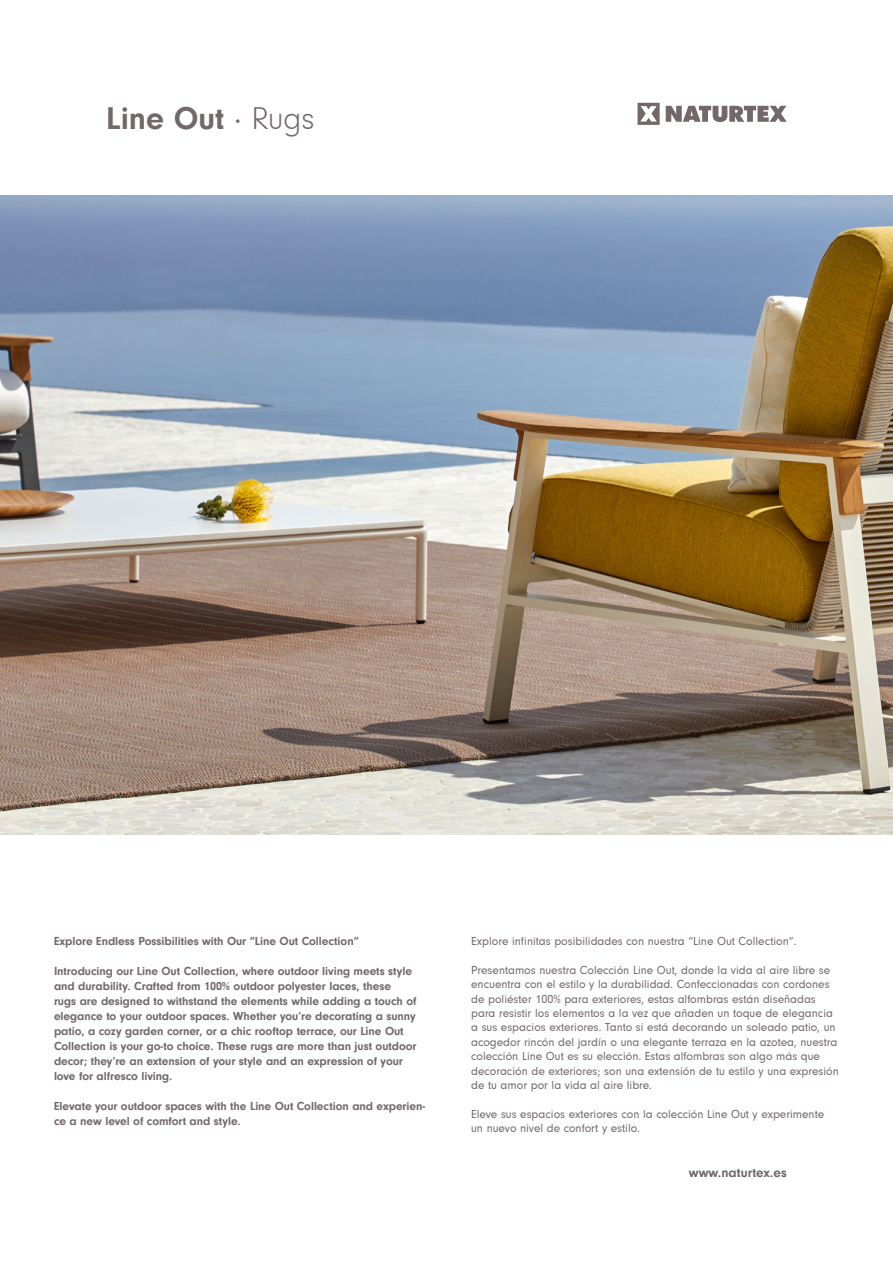
<style>
.page{position:relative;width:893px;height:1263px;background:#fff}
.page>*{position:absolute;margin:0;border:0;box-sizing:border-box;transform-origin:0 0}
.t1{font:700 32.4px "Neuzeit Gro";color:#736869}
.t2{font:700 13.5px "Neuzeit Gro";color:#736869}
.t3{font:12px/14.4px "Neuzeit Gro";color:#736869}
.t4{font:700 12px/15px "Neuzeit Gro";letter-spacing:-.005em;color:#736869}
.s1{font-weight:400}
.s2{font-weight:300}
</style>
<div class="page">
<svg style="left:637px;top:103px;width:150px;height:22px"></svg>
<img style="left:0;top:196px;width:893px;height:638px">
<p class="t1" style="left:106px;top:100px;width:210px">Line Out <span class="s1">·</span> <span class="s2">Rugs</span></p>
<p class="t4" style="left:54px;top:934px;width:306px">Explore Endless Possibilities with Our “Line Out Collection”</p>
<p class="t4" style="left:54px;top:964px;width:364px">Introducing our Line Out Collection, where outdoor living meets style and durability. Crafted from 100% outdoor polyester laces, these<br>rugs are designed to withstand the elements while adding a touch of elegance to your outdoor spaces. Whether you’re decorating a sunny patio, a cozy garden corner, or a chic rooftop terrace, our Line Out Collection is your go-to choice. These rugs are more than just outdoor decor; they’re an extension of your style and an expression of your love for alfresco living.</p>
<p class="t4" style="left:54px;top:1099px;width:373px">Elevate your outdoor spaces with the Line Out Collection and experien&shy;ce a new level of comfort and style.</p>
<p class="t3" style="left:471px;top:934px;width:327px">Explore infinitas posibilidades con nuestra “Line Out Collection”.</p>
<p class="t3" style="left:471px;top:963px;width:369px">Presentamos nuestra Colección Line Out, donde la vida al aire libre se encuentra con el estilo y la durabilidad. Confeccionadas con cordones de poliéster 100% para exteriores, estas alfombras están diseñadas para resistir los elementos a la vez que añaden un toque de elegancia a sus espacios exteriores. Tanto si está decorando un soleado patio, un acogedor rincón del jardín o una elegante terraza en la azotea, nuestra colección Line Out es su elección. Estas alfombras son algo más que decoración de exteriores; son una extensión de tu estilo y una expresión de tu amor por la vida al aire libre.</p>
<p class="t3" style="left:471px;top:1107px;width:355px">Eleve sus espacios exteriores con la colección Line Out y experimente un nuevo nivel de confort y estilo.</p>
<p class="t2" style="left:689px;top:1165px;width:99px">www.naturtex.es</p>
</div>
